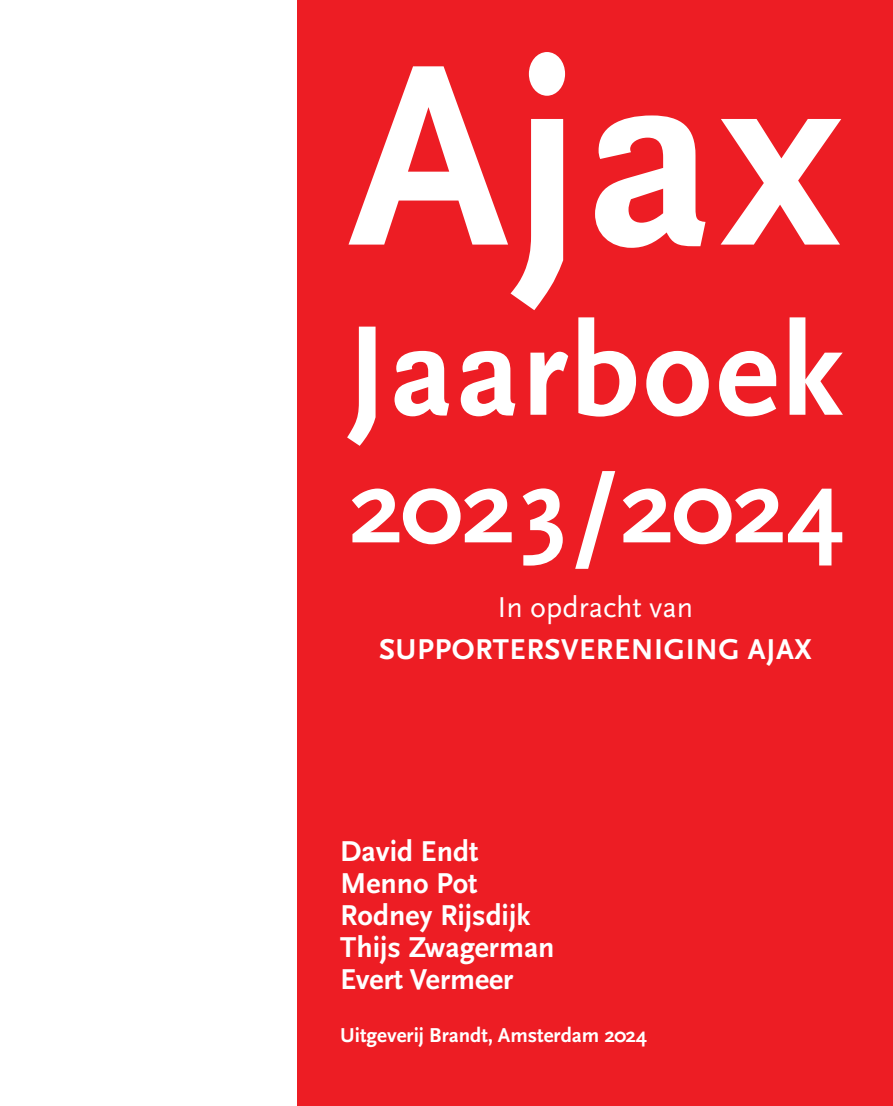
<style>
.page{position:relative;width:893px;height:1106px;background:#fff}
.page>*{position:absolute;margin:0;border:0;box-sizing:border-box;transform-origin:0 0}
.t1{font:700 270px "Scala Sans Pro";color:#fff}
.t2{font:700 133.5px "Scala Sans Pro";letter-spacing:.02em;color:#fff}
.t3{font:700 108px "Scala Sans Pro";letter-spacing:.02em;color:#fff}
.t4{font:700 30px/32px "Scala Sans Pro";color:#fff}
.t5{font:700 30px "Scala Sans Pro";letter-spacing:.02em;color:#fff}
.t6{font:30px "Scala Sans Pro";color:#fff}
.t7{font:700 21px "Scala Sans Pro";color:#fff}
</style>
<div class="page">
<div style="left:298px;top:0;width:595px;height:1106px;background:#ed1d24"></div>
<h1 class="t1" style="left:348px;top:2px;width:496px">Ajax</h1>
<h2 class="t2" style="left:347px;top:295px;width:498px">Jaarboek</h2>
<h3 class="t3" style="left:349px;top:445px;width:495px">2023/2024</h3>
<p class="t6" style="left:497px;top:590px;width:197px">In opdracht van</p>
<p class="t5" style="left:379px;top:632px;width:434px">SUPPORTERSVERENIGING AJAX</p>
<p class="t4" style="left:340px;top:836px;width:216px">David Endt<br>Menno Pot<br>Rodney Rijsdijk<br>Thijs Zwagerman<br>Evert Vermeer</p>
<p class="t7" style="left:340px;top:1023px;width:308px">Uitgeverij Brandt, Amsterdam 2024</p>
</div>
